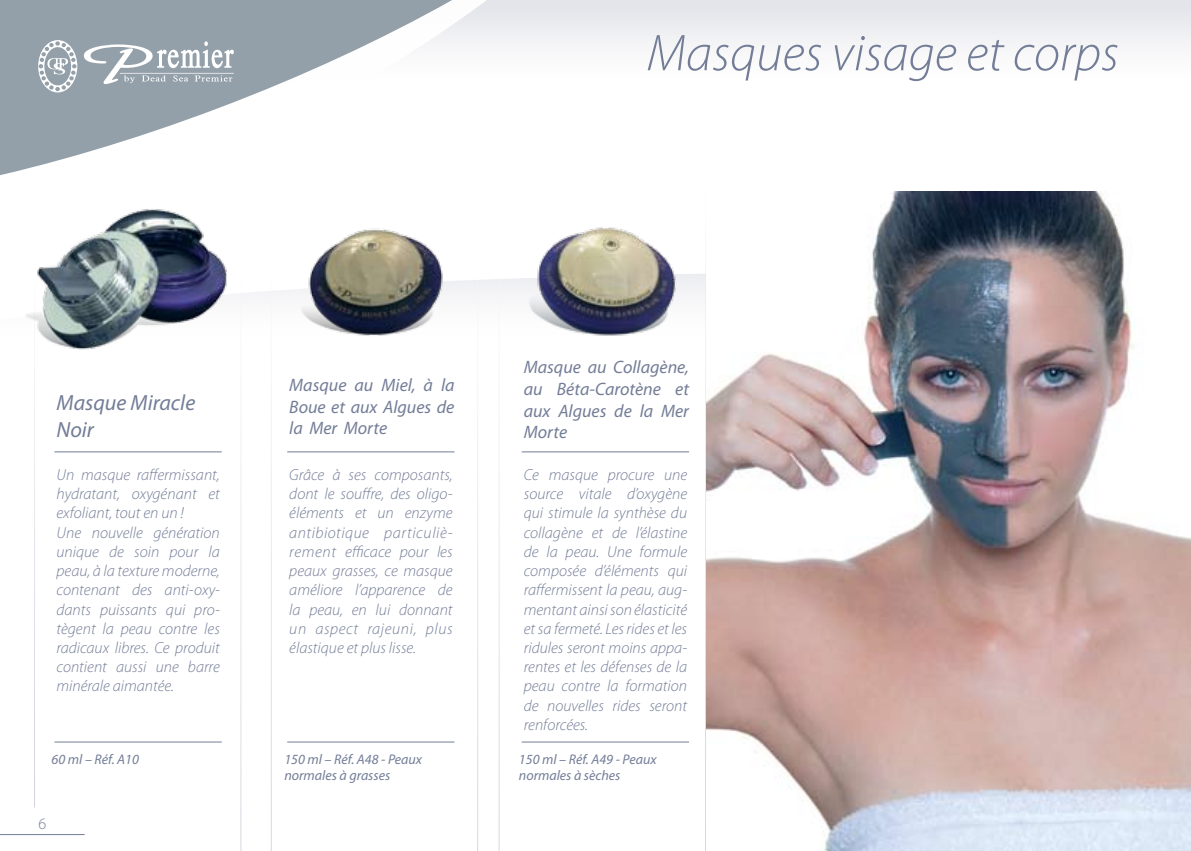
<style>
.page{position:relative;width:1191px;height:851px;background:#fff}
.page>*{position:absolute;margin:0;border:0;box-sizing:border-box;transform-origin:0 0}
.t1{font:italic 300 52px "Myriad Pro";color:#737d97}
.t2{font:italic 22px/26.4px "Myriad Pro";color:#737d97}
.t3{font:italic 18px/21.6px "Myriad Pro";color:#737d97;text-align:justify}
.t4{font:italic 300 16px/19.2px "Myriad Pro";color:#737d97;text-align:justify}
.t5{font:italic 14px/16.8px "Myriad Pro";color:#737d97}
</style>
<div class="page">
<hr style="left:0;top:834px;width:85px;height:1px;background:#737d97">
<div style="left:0;top:0;width:1191px;height:83px;background:linear-gradient(to bottom,#e2e4e9,#fff)"></div>
<svg style="left:1190px;top:0;width:1px;height:83px"></svg>
<svg style="left:236px;top:274px;width:469px;height:21px;fill:#f4f5f6"></svg>
<svg style="left:0;top:0;width:798px;height:175px"></svg>
<svg style="left:84px;top:41px;width:150px;height:43px"></svg>
<svg style="left:38px;top:40px;width:39px;height:52px"></svg>
<hr style="left:287px;top:451px;width:167px;height:1px;background:#737d97">
<hr style="left:287px;top:741px;width:167px;height:1px;background:#737d97">
<hr style="left:522px;top:451px;width:167px;height:1px;background:#737d97">
<hr style="left:522px;top:741px;width:167px;height:1px;background:#737d97">
<hr style="left:54px;top:451px;width:168px;height:1px;background:#737d97">
<hr style="left:54px;top:741px;width:168px;height:1px;background:#737d97">
<img style="left:706px;top:191px;width:484px;height:659px">
<hr style="left:477px;top:280px;width:1px;height:570px;background:#fff">
<hr style="left:271px;top:280px;width:1px;height:570px;background:#fff">
<hr style="left:240px;top:280px;width:1px;height:570px;background:#fff">
<hr style="left:498px;top:280px;width:1px;height:570px;background:#fff">
<img style="left:293px;top:228px;width:161px;height:108px">
<img style="left:26px;top:209px;width:210px;height:141px">
<img style="left:519px;top:227px;width:169px;height:109px">
<h1 class="t1" style="left:646px;top:22px;width:474px">Masques visage et corps</h1>
<h2 class="t2" style="left:57px;top:389px;width:140px">Masque Miracle<br>Noir</h2>
<p class="t4" style="left:57px;top:465px;width:165px;text-align:left">Un masque raffermissant, hydratant, oxygénant et exfoliant, tout en un !<br>Une nouvelle génération unique de soin pour la peau, à la texture moderne, contenant des anti-oxy&shy;dants puissants qui pro&shy;tègent la peau contre les radicaux libres. Ce produit contient aussi une barre minérale aimantée.</p>
<p class="t5" style="left:52px;top:750px;width:89px">60 ml – Réf. A10</p>
<p class="t3" style="left:289px;top:374px;width:167px">Masque au Miel, à la Boue et aux Algues de la Mer Morte</p>
<p class="t4" style="left:289px;top:465px;width:165px">Grâce à ses composants, dont le souffre, des oligo&shy;éléments et un enzyme antibiotique particuliè&shy;rement efficace pour les peaux grasses, ce masque améliore l’apparence de la peau, en lui donnant un aspect rajeuni, plus élastique et plus lisse.</p>
<p class="t5" style="left:284px;top:750px;width:139px">150 ml – Réf. A48 - Peaux normales à grasses</p>
<p class="t3" style="left:524px;top:356px;width:167px">Masque au Collagène, au Béta-Carotène et aux Algues de la Mer Morte</p>
<p class="t4" style="left:524px;top:465px;width:165px">Ce masque procure une source vitale d’oxygène qui stimule la synthèse du collagène et de l’élastine de la peau. Une formule composée d’éléments qui raffermissent la peau, aug&shy;mentant ainsi son élasticité et sa fermeté. Les rides et les ridules seront moins appa&shy;rentes et les défenses de la peau contre la formation de nouvelles rides seront renforcées.</p>
<p class="t5" style="left:519px;top:750px;width:139px">150 ml – Réf. A49 - Peaux normales à sèches</p>
</div>
